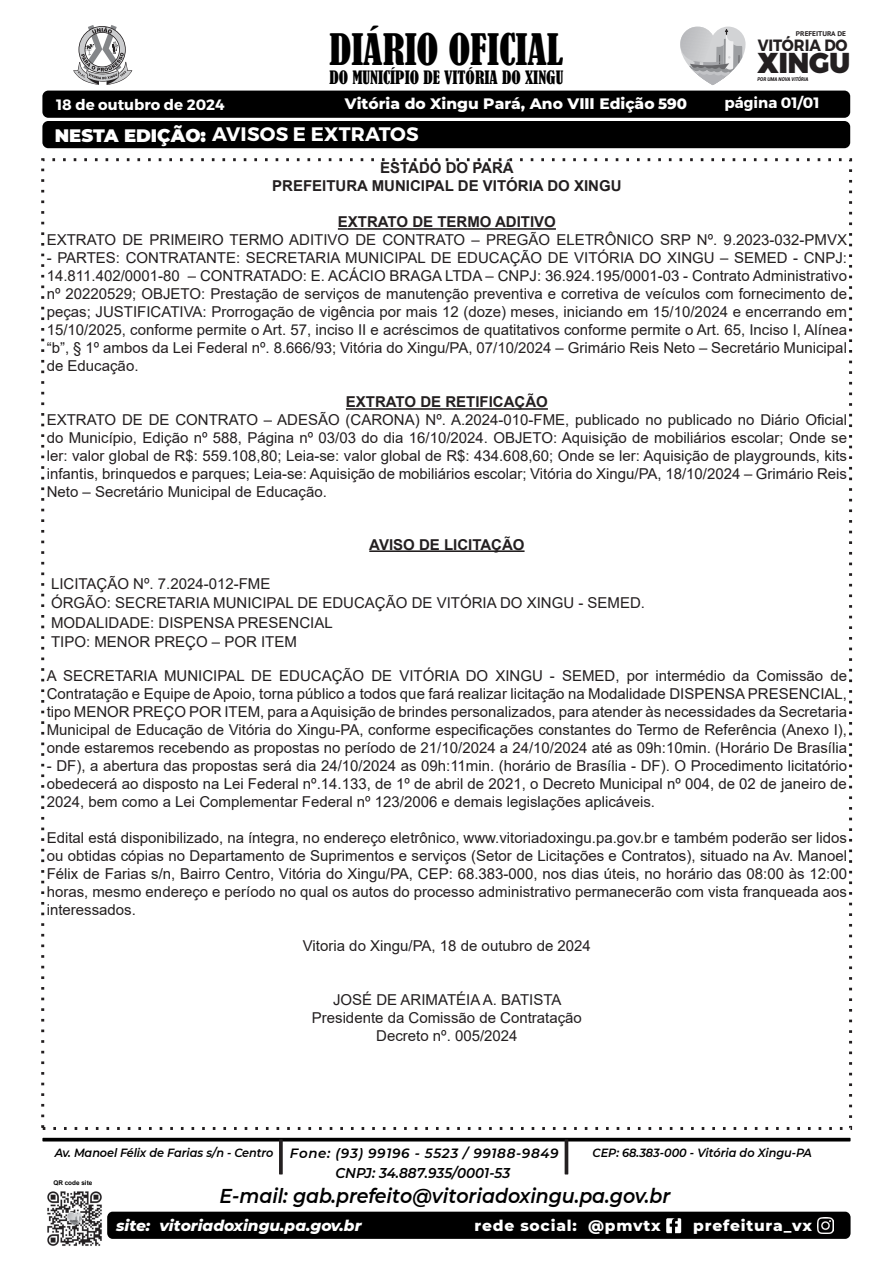
<style>
.page{position:relative;width:893px;height:1263px;background:#fff}
.page>*{position:absolute;margin:0;border:0;box-sizing:border-box;transform-origin:0 0}
.t1{font:condensed 40.65px "Bernard";color:#000}
.t2{font:900 28.65px "Montserrat";color:#231f20;scale:.95 1}
.t3{font:italic 600 20.1px "Montserrat";color:#000;scale:.95 1}
.t4{font:700 19.5px "Montserrat";letter-spacing:.01em;color:#fff}
.t5{font:condensed 17.25px "Bernard";color:#000}
.t6{font:700 16.35px "Montserrat";color:#231f20;scale:.91 1}
.t7{font:800 15.45px "Montserrat";color:#fff}
.t8{font:800 15.45px "Montserrat";letter-spacing:.05em;color:#fff}
.t9{font:italic 800 15.45px "Montserrat";color:#fff}
.t10{font:15px/18px "Arial";color:#231f20;text-align:justify}
.t11{font:700 15px/18px "Arial";color:#231f20;text-align:center}
.t12{font:700 15px "Montserrat";color:#fff}
.t13{font:italic 600 14.25px "Montserrat";color:#000;scale:.95 1}
.t14{font:italic 600 11.85px "Montserrat";color:#000;scale:.95 1}
.t15{font:700 6.75px "PT Sans";color:#231f20;scale:1.09 1}
.t16{font:700 6.45px "Arial";color:#000}
.t17{font:italic 900 5.25px "Roboto";color:#231f20;scale:.87 1}
.s1{font-size:15px}
.s2{font-weight:900;font-size:18px}
.s3{font-size:13.35px}
</style>
<div class="page">
<div style="left:107px;top:1212px;width:743px;height:27px;background:#000;border-radius:6px"></div>
<hr style="left:42px;top:1138px;width:808px;height:3px;background:#000">
<svg style="left:680px;top:27px;width:65px;height:58px"></svg>
<img style="left:47px;top:1191px;width:55px;height:55px">
<div style="left:42px;top:121px;width:808px;height:27px;background:#000;border-radius:6px"></div>
<div style="left:42px;top:91px;width:808px;height:27px;background:#000;border-radius:6px"></div>
<svg style="left:73px;top:25px;width:59px;height:60px"></svg>
<svg style="left:279px;top:1139px;width:4px;height:35px"></svg>
<hr style="left:565px;top:1139px;width:3px;height:35px;background:#231f20">
<img style="left:818px;top:1218px;width:16px;height:15px">
<svg style="left:666px;top:1218px;width:15px;height:15px"></svg>
<hr style="left:338px;top:228px;width:218px;height:2px;background:#231f20">
<hr style="left:346px;top:408px;width:202px;height:2px;background:#231f20">
<hr style="left:369px;top:550px;width:156px;height:2px;background:#231f20">
<h1 class="t1" style="left:329px;top:26px;width:236px">DIÁRIO OFICIAL</h1>
<p class="t5" style="left:330px;top:67px;width:235px">DO MUNICÍPIO DE VITÓRIA DO XINGU</p>
<p class="t15" style="left:796px;top:29px;width:47px">PREFEITURA DE</p>
<p class="t6" style="left:758px;top:35px;width:100px">VITÓRIA DO</p>
<p class="t17" style="left:757px;top:75px;width:60px">POR UMA NOVA VITÓRIA</p>
<h2 class="t2" style="left:758px;top:45px;width:99px">XINGU</h2>
<p class="t12" style="left:56px;top:95px;width:170px">18 de outubro de 2024</p>
<p class="t12" style="left:725px;top:93px;width:96px">página 01/01</p>
<p class="t7" style="left:345px;top:93px;width:344px">Vitória do Xingu Pará, Ano VIII Edição <span class="s1">590</span></p>
<h3 class="t4" style="left:55px;top:122px;width:365px"><span class="s2">NESTA EDIÇÃO:</span> AVISOS E EXTRATOS</h3>
<p class="t11" style="left:272px;top:159px;width:351px">ESTADO DO PARÁ<br>PREFEITURA MUNICIPAL DE VITÓRIA DO XINGU</p>
<p class="t11" style="left:338px;top:213px;width:220px">EXTRATO DE TERMO ADITIVO</p>
<p class="t10" style="left:47px;top:231px;width:802px">EXTRATO DE PRIMEIRO TERMO ADITIVO DE CONTRATO – PREGÃO ELETRÔNICO SRP Nº. 9.2023-032-PMVX</p>
<p class="t10" style="left:47px;top:249px;width:802px">- PARTES: CONTRATANTE: SECRETARIA MUNICIPAL DE EDUCAÇÃO DE VITÓRIA DO XINGU – SEMED - CNPJ:<br>14.811.402/0001-80 – CONTRATADO: E. ACÁCIO BRAGA LTDA – CNPJ: 36.924.195/0001-03 - Contrato Administrativo nº 20220529; OBJETO: Prestação de serviços de manutenção preventiva e corretiva de veículos com fornecimento de peças; JUSTIFICATIVA: Prorrogação de vigência por mais 12 (doze) meses, iniciando em 15/10/2024 e encerrando em 15/10/2025, conforme permite o Art. 57, inciso II e acréscimos de quatitativos conforme permite o Art. 65, Inciso I, Alínea “b”, § 1º ambos da Lei Federal nº. 8.666/93; Vitória do Xingu/PA, 07/10/2024 – Grimário Reis Neto – Secretário Municipal de Educação.</p>
<p class="t11" style="left:346px;top:393px;width:203px">EXTRATO DE RETIFICAÇÃO</p>
<p class="t10" style="left:47px;top:411px;width:802px">EXTRATO DE DE CONTRATO – ADESÃO (CARONA) Nº. A.2024-010-FME, publicado no publicado no Diário Oficial do Município, Edição nº 588, Página nº 03/03 do dia 16/10/2024. OBJETO: Aquisição de mobiliários escolar; Onde se ler: valor global de R$: 559.108,80; Leia-se: valor global de R$: 434.608,60; Onde se ler: Aquisição de playgrounds, kits infantis, brinquedos e parques; Leia-se: Aquisição de mobiliários escolar; Vitória do Xingu/PA, 18/10/2024 – Grimário Reis Neto – Secretário Municipal de Educação.</p>
<p class="t11" style="left:369px;top:535px;width:157px">AVISO DE LICITAÇÃO</p>
<p class="t10" style="left:51px;top:574px;width:595px;line-height:19.4px;text-align:left">LICITAÇÃO Nº. 7.2024-012-FME<br>ÓRGÃO: SECRETARIA MUNICIPAL DE EDUCAÇÃO DE VITÓRIA DO XINGU - SEMED.<br>MODALIDADE: DISPENSA PRESENCIAL<br>TIPO: MENOR PREÇO – POR ITEM</p>
<p class="t10" style="left:47px;top:667px;width:802px">A SECRETARIA MUNICIPAL DE EDUCAÇÃO DE VITÓRIA DO XINGU - SEMED, por intermédio da Comissão de Contratação e Equipe de Apoio, torna público a todos que fará realizar licitação na Modalidade DISPENSA PRESENCIAL, tipo MENOR PREÇO POR ITEM, para a Aquisição de brindes personalizados, para atender às necessidades da Secretaria Municipal de Educação de Vitória do Xingu-PA, conforme especificações constantes do Termo de Referência (Anexo I), onde estaremos recebendo as propostas no período de 21/10/2024 a 24/10/2024 até as 09h:10min. (Horário De Brasília</p>
<p class="t10" style="left:47px;top:757px;width:802px">- DF), a abertura das propostas será dia 24/10/2024 as 09h:11min. (horário de Brasília - DF). O Procedimento licitatório obedecerá ao disposto na Lei Federal nº.14.133, de 1º de abril de 2021, o Decreto Municipal nº 004, de 02 de janeiro de 2024, bem como a Lei Complementar Federal nº 123/2006 e demais legislações aplicáveis.</p>
<p class="t10" style="left:47px;top:829px;width:802px">Edital está disponibilizado, na íntegra, no endereço eletrônico, www.vitoriadoxingu.pa.gov.br e também poderão ser lidos ou obtidas cópias no Departamento de Suprimentos e serviços (Setor de Licitações e Contratos), situado na Av. Manoel Félix de Farias s/n, Bairro Centro, Vitória do Xingu/PA, CEP: 68.383-000, nos dias úteis, no horário das 08:00 às 12:00 horas, mesmo endereço e período no qual os autos do processo administrativo permanecerão com vista franqueada aos interessados.</p>
<p class="t10" style="left:303px;top:937px;width:289px">Vitoria do Xingu/PA, 18 de outubro de 2024</p>
<p class="t10" style="left:312px;top:991px;width:272px;text-align:center">JOSÉ DE ARIMATÉIA A. BATISTA<br>Presidente da Comissão de Contratação<br>Decreto nº. 005/2024</p>
<p class="t14" style="left:55px;top:1144px;width:532px">Av. Manoel Félix de Farias s/n - Centro <span class="s3">Fone: (93) 99196 - 5523 / 99188-9849</span></p>
<p class="t14" style="left:592px;top:1144px;width:232px">CEP: 68.383-000 - Vitória do Xingu-PA</p>
<p class="t13" style="left:335px;top:1163px;width:185px">CNPJ: 34.887.935/0001-53</p>
<h3 class="t3" style="left:220px;top:1182px;width:476px">E-mail: gab.prefeito@vitoriadoxingu.pa.gov.br</h3>
<p class="t9" style="left:116px;top:1214px;width:247px">site: vitoriadoxingu.pa.gov.br</p>
<p class="t8" style="left:474px;top:1214px;width:188px">rede social: @pmvtx</p>
<p class="t8" style="left:693px;top:1214px;width:120px">prefeitura_vx</p>
<p class="t16" style="left:53px;top:1178px;width:40px">QR code site</p>
</div>
